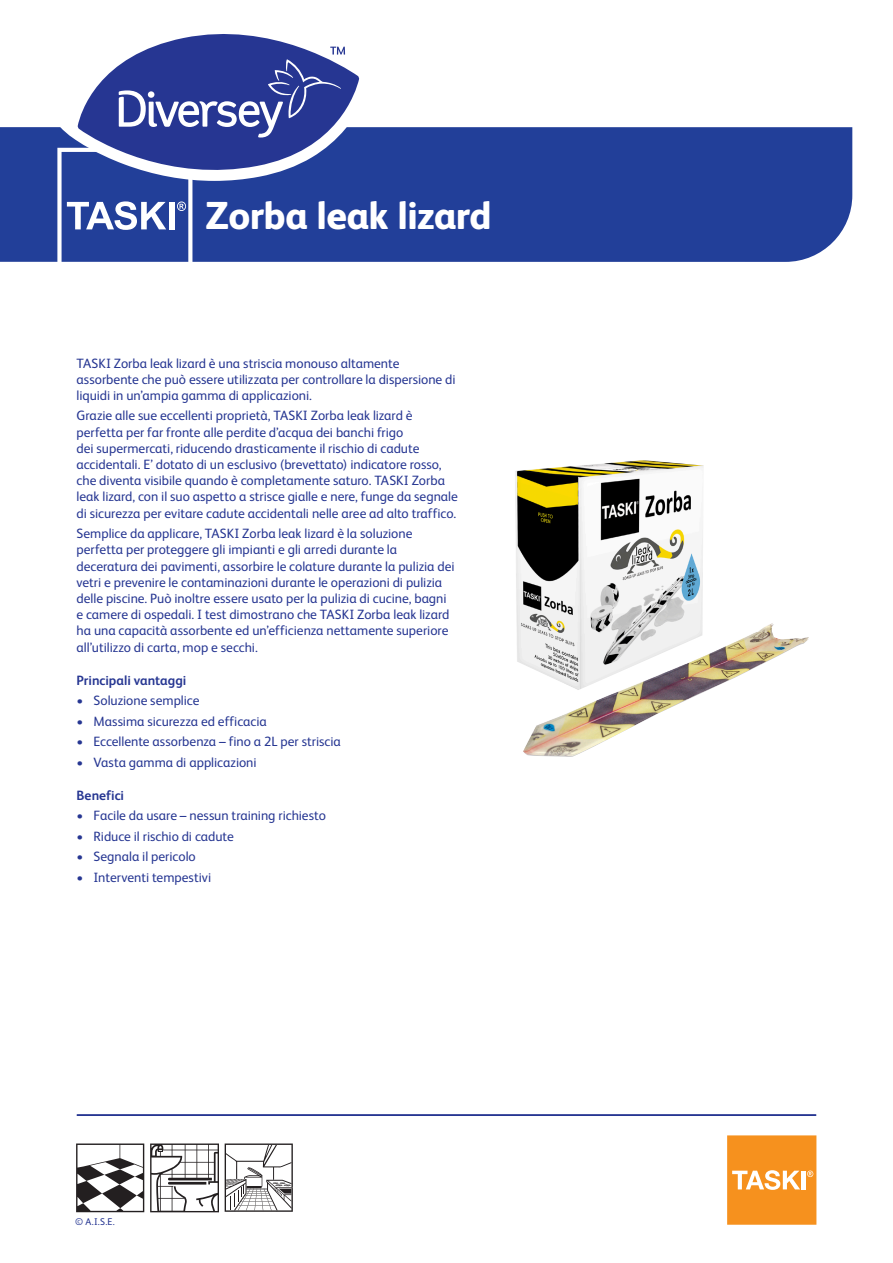
<style>
.page{position:relative;width:893px;height:1263px;background:#fff}
.page>*{position:absolute;margin:0;border:0;box-sizing:border-box;transform-origin:0 0}
.t1{font:800 39px "FS Albert Pro";letter-spacing:-.02em;color:#fff}
.Maintext{font:13.5px/16.2px "FS Albert Pro";letter-spacing:-.005em;color:#263692}
.Subheads{font:700 13.5px "FS Albert Pro";letter-spacing:-.005em;color:#263692}
.t2{font:9.75px "FS Albert Pro";color:#263692}
</style>
<div class="page">
<div style="left:0;top:127px;width:852px;height:135px;background:#223f99"></div>
<svg style="left:57px;top:148px;width:135px;height:114px;background:#4b63ac"></svg>
<div style="left:169px;top:202px;width:6px;height:27px;background:#fff"></div>
<svg style="left:727px;top:1135px;width:89px;height:90px;background:#f69c34"></svg>
<img style="left:515px;top:460px;width:294px;height:297px">
<hr style="left:77px;top:1114px;width:739px;height:2px;background:#263692">
<svg style="left:76px;top:1143px;width:68px;height:69px"></svg>
<svg style="left:150px;top:1143px;width:69px;height:69px"></svg>
<svg style="left:225px;top:1143px;width:68px;height:69px"></svg>
<svg style="left:58px;top:78px;width:316px;height:103px"></svg>
<svg style="left:78px;top:34px;width:281px;height:148px"></svg>
<svg style="left:119px;top:47px;width:226px;height:91px;background:#4a58a4"></svg>
<p class="t1" style="left:205px;top:185px;width:288px">Zorba leak lizard</p>
<p class="Maintext" style="left:77px;top:354px;width:381px">TASKI Zorba leak lizard è una striscia monouso altamente assorbente che può essere utilizzata per controllare la dispersione di liquidi in un’ampia gamma di applicazioni.</p>
<p class="Maintext" style="left:77px;top:407px;width:383px">Grazie alle sue eccellenti proprietà, TASKI Zorba leak lizard è perfetta per far fronte alle perdite d’acqua dei banchi frigo<br>dei supermercati, riducendo drasticamente il rischio di cadute accidentali. E’ dotato di un esclusivo (brevettato) indicatore rosso, che diventa visibile quando è completamente saturo. TASKI Zorba leak lizard, con il suo aspetto a strisce gialle e nere, funge da segnale di sicurezza per evitare cadute accidentali nelle aree ad alto traffico.</p>
<p class="Maintext" style="left:77px;top:524px;width:380px">Semplice da applicare, TASKI Zorba leak lizard è la soluzione perfetta per proteggere gli impianti e gli arredi durante la deceratura dei pavimenti, assorbire le colature durante la pulizia dei vetri e prevenire le contaminazioni durante le operazioni di pulizia delle piscine. Può inoltre essere usato per la pulizia di cucine, bagni e camere di ospedali. I test dimostrano che TASKI Zorba leak lizard ha una capacità assorbente ed un’efficienza nettamente superiore all’utilizzo di carta, mop e secchi.</p>
<p class="Subheads" style="left:77px;top:671px;width:111px">Principali vantaggi</p>
<p class="Maintext" style="left:77px;top:691px;width:124px">• Soluzione semplice</p>
<p class="Maintext" style="left:77px;top:712px;width:192px">• Massima sicurezza ed efficacia</p>
<p class="Maintext" style="left:77px;top:732px;width:266px">• Eccellente assorbenza – fino a 2L per striscia</p>
<p class="Maintext" style="left:77px;top:753px;width:182px">• Vasta gamma di applicazioni</p>
<p class="Subheads" style="left:77px;top:786px;width:49px">Benefici</p>
<p class="Maintext" style="left:77px;top:806px;width:251px">• Facile da usare – nessun training richiesto</p>
<p class="Maintext" style="left:77px;top:827px;width:159px">• Riduce il rischio di cadute</p>
<p class="Maintext" style="left:77px;top:847px;width:121px">• Segnala il pericolo</p>
<p class="Maintext" style="left:77px;top:868px;width:136px">• Interventi tempestivi</p>
<p class="t2" style="left:75px;top:1214px;width:41px">© A.I.S.E.</p>
</div>
